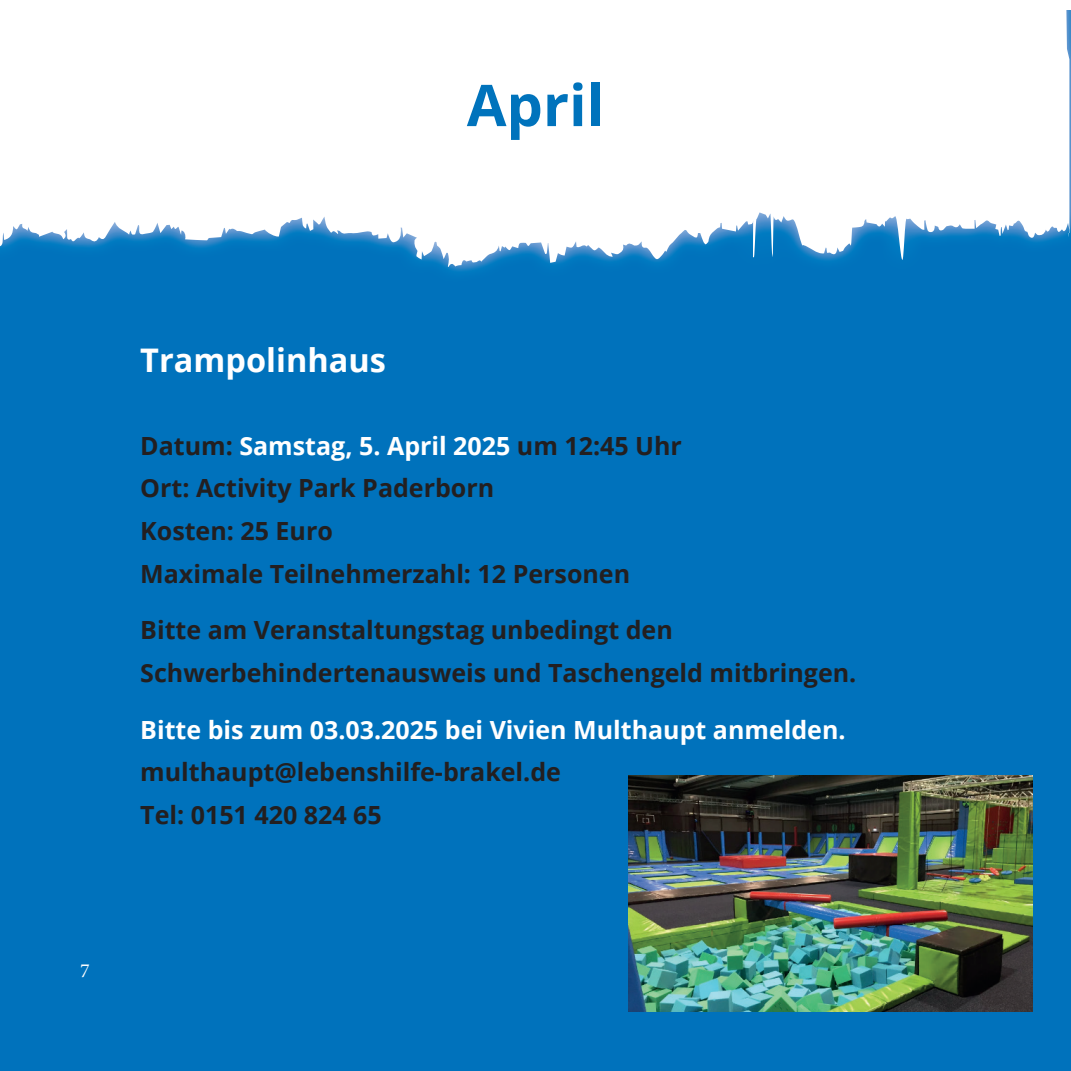
<style>
.page{position:relative;width:1071px;height:1071px;background:#fff}
.page>*{position:absolute;margin:0;border:0;box-sizing:border-box;transform-origin:0 0}
.t1{font:700 57.5px "Open Sans";color:#0073bc}
.t2{font:700 32.5px "Open Sans";color:#fff}
.t3{font:700 25px/42.5px "Open Sans";color:#231f20}
.t4{font:700 25px "Open Sans";color:#fff}
.t5{font:20px "Minion Pro";color:#0072bc}
.s1{color:#fff}
</style>
<div class="page">
<div style="left:0;top:11px;width:1070px;height:1059px;background:#0072bc"></div>
<svg style="left:0;top:10px;width:1070px;height:257px;background:#e2eff7"></svg>
<img style="left:628px;top:775px;width:404px;height:236px">
<h1 class="t1" style="left:466px;top:65px;width:139px">April</h1>
<h2 class="t2" style="left:140px;top:337px;width:247px">Trampolinhaus</h2>
<p class="t3" style="left:140px;top:424px;width:543px">Datum: <span class="s1">Samstag, 5. April 2025</span> um 12:45 Uhr<br>Ort: Activity Park Paderborn<br>Kosten: 25 Euro<br>Maximale Teilnehmerzahl: 12 Personen</p>
<p class="t3" style="left:140px;top:608px;width:717px">Bitte am Veranstaltungstag unbedingt den<br>Schwerbehindertenausweis und Taschengeld mitbringen.</p>
<p class="t4" style="left:140px;top:711px;width:706px">Bitte bis zum 03.03.2025 bei Vivien Multhaupt anmelden.</p>
<p class="t3" style="left:140px;top:749px;width:422px">multhaupt@lebenshilfe-brakel.de<br>Tel: 0151 420 824 65</p>
<p class="t5" style="left:71px;top:956px;width:21px">7<span class="s1">7</span></p>
</div>
